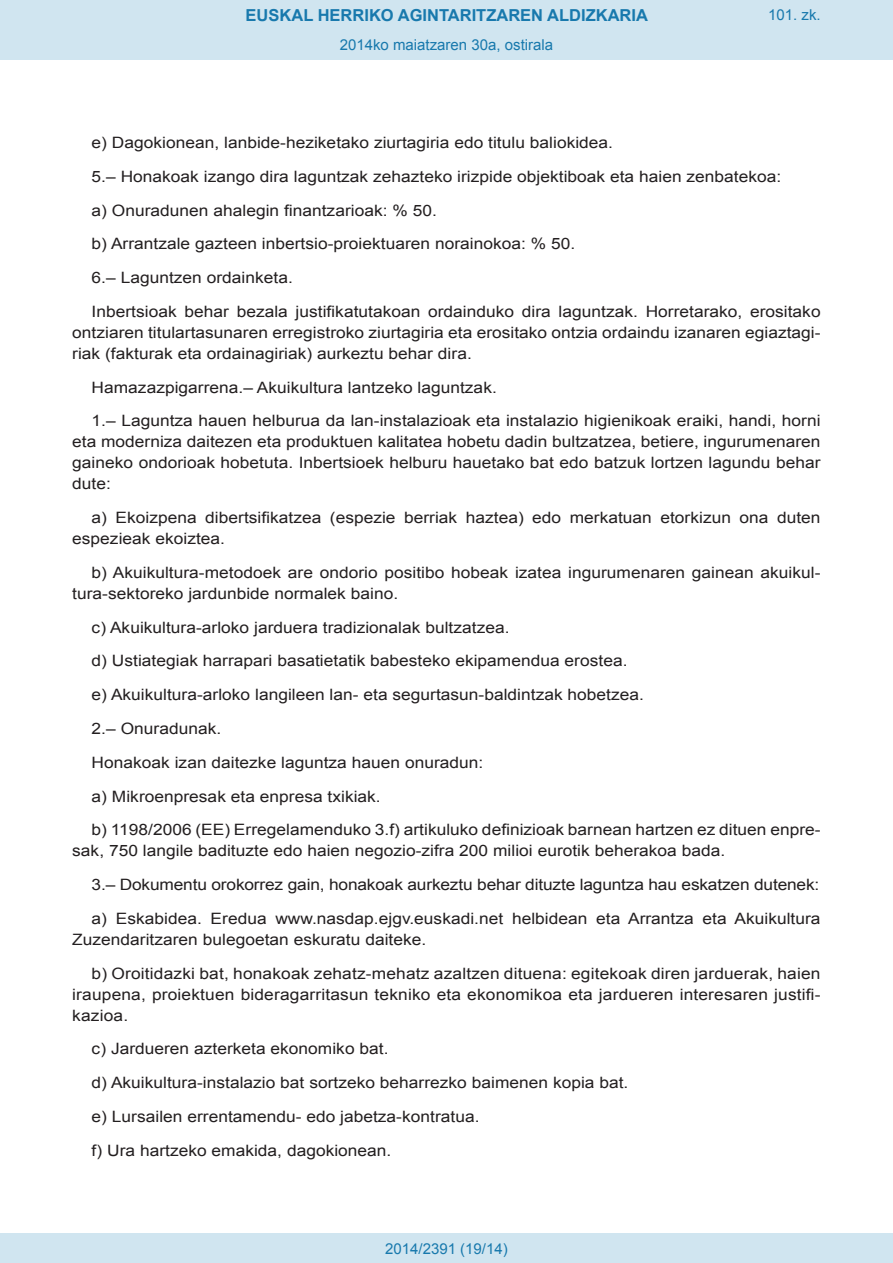
<style>
.page{position:relative;width:893px;height:1263px;background:#fff}
.page>*{position:absolute;margin:0;border:0;box-sizing:border-box;transform-origin:0 0}
.t1{font:700 16.5px "Arial";color:#1879ad}
.BOPVDetalle{font:15.6px/21px "Arial";color:#231f20;scale:1.11 1}
.Paginacion_Centro{font:15px "Arial";color:#1879ad}
</style>
<div class="page">
<div style="left:0;top:0;width:893px;height:60px;background:#d0e5f0"></div>
<div style="left:0;top:1233px;width:893px;height:30px;background:#d0e5f0"></div>
<p class="t1" style="left:246px;top:4px;width:404px">EUSKAL HERRIKO AGINTARITZAREN ALDIZKARIA</p>
<p class="Paginacion_Centro" style="left:340px;top:35px;width:215px">2014ko maiatzaren 30a, ostirala</p>
<p class="Paginacion_Centro" style="left:768px;top:5px;width:54px">101. zk.</p>
<p class="BOPVDetalle" style="left:92px;top:132px;width:471px">e) Dagokionean, lanbide-heziketako ziurtagiria edo titulu baliokidea.</p>
<p class="BOPVDetalle" style="left:92px;top:166px;width:623px">5.– Honakoak izango dira laguntzak zehazteko irizpide objektiboak eta haien zenbatekoa:</p>
<p class="BOPVDetalle" style="left:92px;top:200px;width:313px">a) Onuradunen ahalegin finantzarioak: % 50.</p>
<p class="BOPVDetalle" style="left:92px;top:234px;width:437px">b) Arrantzale gazteen inbertsio-proiektuaren norainokoa: % 50.</p>
<p class="BOPVDetalle" style="left:92px;top:267px;width:183px">6.– Laguntzen ordainketa.</p>
<p class="BOPVDetalle" style="left:72px;top:301px;width:676px;text-align:justify;text-indent:19px">Inbertsioak behar bezala justifikatutakoan ordainduko dira laguntzak. Horretarako, erositako ontziaren titulartasunaren erregistroko ziurtagiria eta erositako ontzia ordaindu izanaren egiaztagi&shy;riak (fakturak eta ordainagiriak) aurkeztu behar dira.</p>
<p class="BOPVDetalle" style="left:92px;top:377px;width:367px">Hamazazpigarrena.– Akuikultura lantzeko laguntzak.</p>
<p class="BOPVDetalle" style="left:72px;top:411px;width:676px;text-align:justify;text-indent:19px">1.– Laguntza hauen helburua da lan-instalazioak eta instalazio higienikoak eraiki, handi, horni eta moderniza daitezen eta produktuen kalitatea hobetu dadin bultzatzea, betiere, ingurumenaren gaineko ondorioak hobetuta. Inbertsioek helburu hauetako bat edo batzuk lortzen lagundu behar dute:</p>
<p class="BOPVDetalle" style="left:72px;top:507px;width:676px;text-indent:19px">a) Ekoizpena dibertsifikatzea (espezie berriak haztea) edo merkatuan etorkizun ona duten espezieak ekoiztea.</p>
<p class="BOPVDetalle" style="left:72px;top:562px;width:676px;text-indent:19px">b) Akuikultura-metodoek are ondorio positibo hobeak izatea ingurumenaren gainean akuikul&shy;tura-sektoreko jardunbide normalek baino.</p>
<p class="BOPVDetalle" style="left:92px;top:617px;width:378px">c) Akuikultura-arloko jarduera tradizionalak bultzatzea.</p>
<p class="BOPVDetalle" style="left:92px;top:651px;width:484px">d) Ustiategiak harrapari basatietatik babesteko ekipamendua erostea.</p>
<p class="BOPVDetalle" style="left:92px;top:684px;width:499px">e) Akuikultura-arloko langileen lan- eta segurtasun-baldintzak hobetzea.</p>
<p class="BOPVDetalle" style="left:92px;top:718px;width:118px">2.– Onuradunak.</p>
<p class="BOPVDetalle" style="left:92px;top:752px;width:354px">Honakoak izan daitezke laguntza hauen onuradun:</p>
<p class="BOPVDetalle" style="left:92px;top:786px;width:262px">a) Mikroenpresak eta enpresa txikiak.</p>
<p class="BOPVDetalle" style="left:72px;top:819px;width:676px;text-indent:19px">b) 1198/2006 (EE) Erregelamenduko 3.f) artikuluko definizioak barnean hartzen ez dituen enpre&shy;sak, 750 langile badituzte edo haien negozio-zifra 200 milioi eurotik beherakoa bada.</p>
<p class="BOPVDetalle" style="left:92px;top:874px;width:657px">3.– Dokumentu orokorrez gain, honakoak aurkeztu behar dituzte laguntza hau eskatzen dutenek:</p>
<p class="BOPVDetalle" style="left:72px;top:908px;width:676px;text-indent:19px">a) Eskabidea. Eredua www.nasdap.ejgv.euskadi.net helbidean eta Arrantza eta Akuikultura<br>Zuzendaritzaren bulegoetan eskuratu daiteke.</p>
<p class="BOPVDetalle" style="left:72px;top:963px;width:676px;text-align:justify;text-indent:19px">b) Oroitidazki bat, honakoak zehatz-mehatz azaltzen dituena: egitekoak diren jarduerak, haien iraupena, proiektuen bideragarritasun tekniko eta ekonomikoa eta jardueren interesaren justifi&shy;kazioa.</p>
<p class="BOPVDetalle" style="left:92px;top:1038px;width:269px">c) Jardueren azterketa ekonomiko bat.</p>
<p class="BOPVDetalle" style="left:92px;top:1072px;width:485px">d) Akuikultura-instalazio bat sortzeko beharrezko baimenen kopia bat.</p>
<p class="BOPVDetalle" style="left:92px;top:1106px;width:351px">e) Lursailen errentamendu- edo jabetza-kontratua.</p>
<p class="BOPVDetalle" style="left:92px;top:1140px;width:272px">f) Ura hartzeko emakida, dagokionean.</p>
<p class="Paginacion_Centro" style="left:385px;top:1238px;width:124px">2014/2391 (19/14)</p>
</div>
